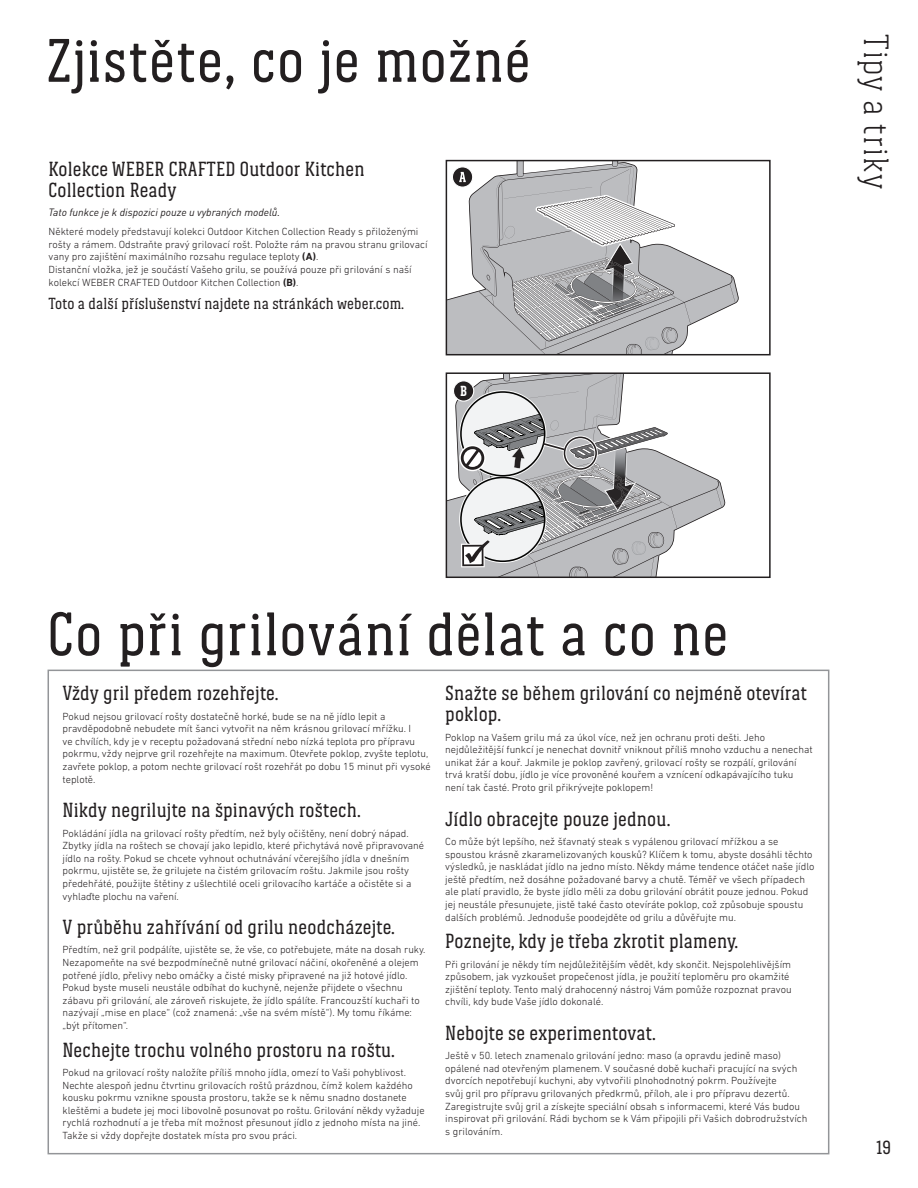
<style>
.page{position:relative;width:918px;height:1188px;background:#fff}
.page>*{position:absolute;margin:0;border:0;box-sizing:border-box;transform-origin:0 0}
.t1{font:63px "Weber Serif";letter-spacing:.015em;color:#231f20}
.t2{font:300 36px "Weber Serif";letter-spacing:.035em;color:#231f20}
.t3{font:21px/21px "Weber Serif";letter-spacing:.01em;color:#231f20}
.t4{font:19.5px "Weber Serif";color:#231f20}
.t5{font:16.5px "Weber Serif";letter-spacing:.01em;color:#231f20}
.t6{font:700 15px "Weber Serif";color:#fff}
.t7{font:300 10.5px/12.6px "DIN Next LT Pro";color:#231f20}
.t8{font:italic 10.5px "DIN Pro";color:#231f20}
.s1{font-weight:700}
</style>
<div class="page">
<svg style="left:449px;top:188px;width:290px;height:164px"></svg>
<svg style="left:479px;top:163px;width:256px;height:189px"></svg>
<img style="left:593px;top:302px;width:26px;height:10px">
<div style="left:446px;top:160px;width:325px;height:195px;border:2px solid #231f20"></div>
<svg style="left:452px;top:167px;width:21px;height:20px"></svg>
<svg style="left:459px;top:172px;width:7px;height:10px"></svg>
<div style="left:452px;top:166px;width:21px;height:22px;border:1px solid #fff;border-radius:50%"></div>
<svg style="left:449px;top:399px;width:276px;height:176px"></svg>
<svg style="left:459px;top:375px;width:263px;height:200px"></svg>
<div style="left:446px;top:372px;width:325px;height:206px;border:2px solid #231f20"></div>
<div style="left:453px;top:381px;width:21px;height:20px;background:#231f20;border-radius:50%"></div>
<div style="left:453px;top:380px;width:21px;height:22px;border:1px solid #fff;border-radius:50%"></div>
<h1 class="t1" style="left:46px;top:26px;width:486px">Zjistěte, co je možné</h1>
<h3 class="t3" style="left:49px;top:158px;width:318px">Kolekce WEBER CRAFTED Outdoor Kitchen<br>Collection Ready</h3>
<p class="t8" style="left:49px;top:204px;width:233px">Tato funkce je k dispozici pouze u vybraných modelů.</p>
<p class="t7" style="left:49px;top:225px;width:380px">Některé modely představují kolekci Outdoor Kitchen Collection Ready s přiloženými rošty a rámem. Odstraňte pravý grilovací rošt. Položte rám na pravou stranu grilovací vany pro zajištění maximálního rozsahu regulace teploty <span class="s1">(A)</span>.<br>Distanční vložka, jež je součástí Vašeho grilu, se používá pouze při grilování s naší kolekcí WEBER CRAFTED Outdoor Kitchen Collection <span class="s1">(B)</span>.</p>
<h3 class="t5" style="left:49px;top:294px;width:357px">Toto a další příslušenství najdete na stránkách weber.com.</h3>
<h3 class="t6" style="left:460px;top:383px;width:8px">B</h3>
<h2 class="t2" style="left:896px;top:34px;width:157px;rotate:90deg">Tipy a triky</h2>
<h1 class="t1" style="left:48px;top:600px;width:682px">Co při grilování dělat a co ne</h1>
<h3 class="t3" style="left:63px;top:683px;width:217px">Vždy gril předem rozehřejte.</h3>
<p class="t7" style="left:63px;top:710px;width:370px">Pokud nejsou grilovací rošty dostatečně horké, bude se na ně jídlo lepit a pravděpodobně nebudete mít šanci vytvořit na něm krásnou grilovací mřížku. I<br>ve chvílích, kdy je v receptu požadovaná střední nebo nízká teplota pro přípravu pokrmu, vždy nejprve gril rozehřejte na maximum. Otevřete poklop, zvyšte teplotu, zavřete poklop, a potom nechte grilovací rošt rozehřát po dobu 15 minut při vysoké teplotě.</p>
<h3 class="t3" style="left:63px;top:800px;width:300px">Nikdy negrilujte na špinavých roštech.</h3>
<p class="t7" style="left:63px;top:827px;width:363px">Pokládání jídla na grilovací rošty předtím, než byly očištěny, není dobrý nápad.<br>Zbytky jídla na roštech se chovají jako lepidlo, které přichytává nově připravované jídlo na rošty. Pokud se chcete vyhnout ochutnávání včerejšího jídla v dnešním pokrmu, ujistěte se, že grilujete na čistém grilovacím roštu. Jakmile jsou rošty předehřáté, použijte štětiny z ušlechtilé oceli grilovacího kartáče a očistěte si a vyhlaďte plochu na vaření.</p>
<h3 class="t3" style="left:63px;top:916px;width:334px">V průběhu zahřívání od grilu neodcházejte.</h3>
<p class="t7" style="left:63px;top:943px;width:365px">Předtím, než gril podpálíte, ujistěte se, že vše, co potřebujete, máte na dosah ruky.<br>Nezapomeňte na své bezpodmínečně nutné grilovací náčiní, okořeněné a olejem potřené jídlo, přelivy nebo omáčky a čisté misky připravené na již hotové jídlo.<br>Pokud byste museli neustále odbíhat do kuchyně, nejenže přijdete o všechnu zábavu při grilování, ale zároveň riskujete, že jídlo spálíte. Francouzští kuchaři to nazývají „mise en place“ (což znamená: „vše na svém místě“). My tomu říkáme: „být přítomen“.</p>
<h3 class="t3" style="left:63px;top:1039px;width:334px">Nechejte trochu volného prostoru na roštu.</h3>
<p class="t7" style="left:63px;top:1066px;width:364px">Pokud na grilovací rošty naložíte příliš mnoho jídla, omezí to Vaši pohyblivost.<br>Nechte alespoň jednu čtvrtinu grilovacích roštů prázdnou, čímž kolem každého kousku pokrmu vznikne spousta prostoru, takže se k němu snadno dostanete kleštěmi a budete jej moci libovolně posunovat po roštu. Grilování někdy vyžaduje rychlá rozhodnutí a je třeba mít možnost přesunout jídlo z jednoho místa na jiné.<br>Takže si vždy dopřejte dostatek místa pro svou práci.</p>
<h3 class="t3" style="left:445px;top:683px;width:363px">Snažte se během grilování co nejméně otevírat poklop.</h3>
<p class="t7" style="left:445px;top:731px;width:369px">Poklop na Vašem grilu má za úkol více, než jen ochranu proti dešti. Jeho nejdůležitější funkcí je nenechat dovnitř vniknout příliš mnoho vzduchu a nenechat unikat žár a kouř. Jakmile je poklop zavřený, grilovací rošty se rozpálí, grilování trvá kratší dobu, jídlo je více provoněné kouřem a vznícení odkapávajícího tuku není tak časté. Proto gril přikrývejte poklopem!</p>
<h3 class="t3" style="left:445px;top:808px;width:227px">Jídlo obracejte pouze jednou.</h3>
<p class="t7" style="left:445px;top:835px;width:371px">Co může být lepšího, než šťavnatý steak s vypálenou grilovací mřížkou a se spoustou krásně zkaramelizovaných kousků? Klíčem k tomu, abyste dosáhli těchto výsledků, je naskládat jídlo na jedno místo. Někdy máme tendence otáčet naše jídlo ještě předtím, než dosáhne požadované barvy a chutě. Téměř ve všech případech ale platí pravidlo, že byste jídlo měli za dobu grilování obrátit pouze jednou. Pokud jej neustále přesunujete, jistě také často otevíráte poklop, což způsobuje spoustu dalších problémů. Jednoduše poodejděte od grilu a důvěřujte mu.</p>
<h3 class="t3" style="left:445px;top:931px;width:295px">Poznejte, kdy je třeba zkrotit plameny.</h3>
<p class="t7" style="left:445px;top:958px;width:348px">Při grilování je někdy tím nejdůležitějším vědět, kdy skončit. Nejspolehlivějším způsobem, jak vyzkoušet propečenost jídla, je použití teploměru pro okamžité zjištění teploty. Tento malý drahocenný nástroj Vám pomůže rozpoznat pravou chvíli, kdy bude Vaše jídlo dokonalé.</p>
<h3 class="t3" style="left:445px;top:1022px;width:212px">Nebojte se experimentovat.</h3>
<p class="t7" style="left:445px;top:1049px;width:364px">Ještě v 50. letech znamenalo grilování jedno: maso (a opravdu jedině maso) opálené nad otevřeným plamenem. V současné době kuchaři pracující na svých dvorcích nepotřebují kuchyni, aby vytvořili plnohodnotný pokrm. Používejte<br>svůj gril pro přípravu grilovaných předkrmů, příloh, ale i pro přípravu dezertů.<br>Zaregistrujte svůj gril a získejte speciální obsah s informacemi, které Vás budou inspirovat při grilování. Rádi bychom se k Vám připojili při Vašich dobrodružstvích s grilováním.</p>
<h3 class="t4" style="left:876px;top:1137px;width:16px">19</h3>
</div>
